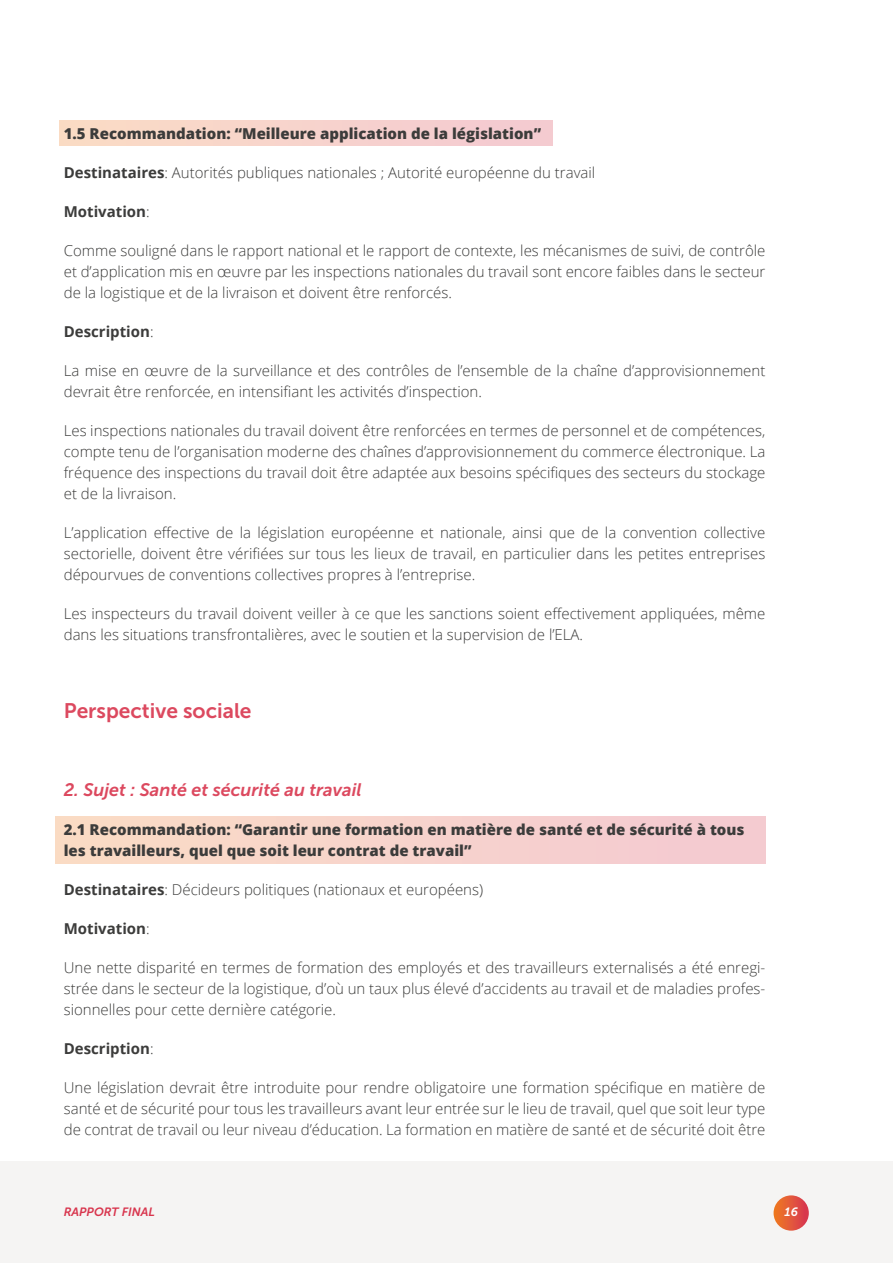
<style>
.page{position:relative;width:893px;height:1263px;background:#fff}
.page>*{position:absolute;margin:0;border:0;box-sizing:border-box;transform-origin:0 0}
.t1{font:21px "Museo Sans 700";color:#dc495f}
.t2{font:italic 18px "Museo Sans 700";color:#dc495f}
.t3{font:300 15px/21px "Open Sans";color:#3c3c3b;text-align:justify}
.t4{font:800 15px/21px "Open Sans";color:#3c3c3b}
.t5{font:700 15px "Open Sans";color:#3c3c3b}
.t6{font:italic 12px "Museo Sans 700";color:#d8354d}
.t7{font:italic 12px "Museo Sans 700";color:#fff}
.s1{font-weight:700}
.s2{font-weight:300}
</style>
<div class="page">
<div style="left:0;top:1161px;width:893px;height:102px;background:#f5f4f3"></div>
<svg style="left:774px;top:1195px;width:35px;height:36px"></svg>
<div style="left:60px;top:121px;width:493px;height:24px;background:#f7d3cc"></div>
<div style="left:55px;top:816px;width:710px;height:47px;background:#f7d3cc"></div>
<p class="t4" style="left:64px;top:122px;width:479px">1.5 Recommandation: “Meilleure application de la législation”</p>
<p class="t3" style="left:64px;top:162px;width:533px"><span class="s1">Destinataires</span>: Autorités publiques nationales ; Autorité européenne du travail</p>
<p class="t5" style="left:64px;top:201px;width:87px">Motivation<span class="s2">:</span></p>
<p class="t3" style="left:64px;top:240px;width:703px">Comme souligné dans le rapport national et le rapport de contexte, les mécanismes de suivi, de contrôle et d’application mis en œuvre par les inspections nationales du travail sont encore faibles dans le secteur de la logistique et de la livraison et doivent être renforcés.</p>
<p class="t5" style="left:64px;top:321px;width:91px">Description<span class="s2">:</span></p>
<p class="t3" style="left:64px;top:360px;width:703px">La mise en œuvre de la surveillance et des contrôles de l’ensemble de la chaîne d’approvisionnement devrait être renforcée, en intensifiant les activités d’inspection.</p>
<p class="t3" style="left:64px;top:420px;width:703px">Les inspections nationales du travail doivent être renforcées en termes de personnel et de compétences, compte tenu de l’organisation moderne des chaînes d’approvisionnement du commerce électronique. La fréquence des inspections du travail doit être adaptée aux besoins spécifiques des secteurs du stockage et de la livraison.</p>
<p class="t3" style="left:64px;top:522px;width:703px">L’application effective de la législation européenne et nationale, ainsi que de la convention collective sectorielle, doivent être vérifiées sur tous les lieux de travail, en particulier dans les petites entreprises dépourvues de conventions collectives propres à l’entreprise.</p>
<p class="t3" style="left:64px;top:603px;width:703px">Les inspecteurs du travail doivent veiller à ce que les sanctions soient effectivement appliquées, même dans les situations transfrontalières, avec le soutien et la supervision de l’ELA.</p>
<h1 class="t1" style="left:64px;top:699px;width:189px">Perspective sociale</h1>
<p class="t2" style="left:64px;top:780px;width:299px">2. Sujet : Santé et sécurité au travail</p>
<p class="t4" style="left:64px;top:818px;width:682px">2.1 Recommandation: “Garantir une formation en matière de santé et de sécurité à tous les travailleurs, quel que soit leur contrat de travail”</p>
<p class="t3" style="left:64px;top:879px;width:421px"><span class="s1">Destinataires</span>: Décideurs politiques (nationaux et européens)</p>
<p class="t5" style="left:64px;top:918px;width:87px">Motivation<span class="s2">:</span></p>
<p class="t3" style="left:64px;top:957px;width:703px">Une nette disparité en termes de formation des employés et des travailleurs externalisés a été enregi&shy;strée dans le secteur de la logistique, d’où un taux plus élevé d’accidents au travail et de maladies profes&shy;sionnelles pour cette dernière catégorie.</p>
<p class="t5" style="left:64px;top:1038px;width:91px">Description<span class="s2">:</span></p>
<p class="t3" style="left:64px;top:1077px;width:703px">Une législation devrait être introduite pour rendre obligatoire une formation spécifique en matière de santé et de sécurité pour tous les travailleurs avant leur entrée sur le lieu de travail, quel que soit leur type de contrat de travail ou leur niveau d’éducation. La formation en matière de santé et de sécurité doit être</p>
<p class="t6" style="left:64px;top:1205px;width:93px">RAPPORT FINAL</p>
<p class="t7" style="left:785px;top:1205px;width:15px">16</p>
</div>
